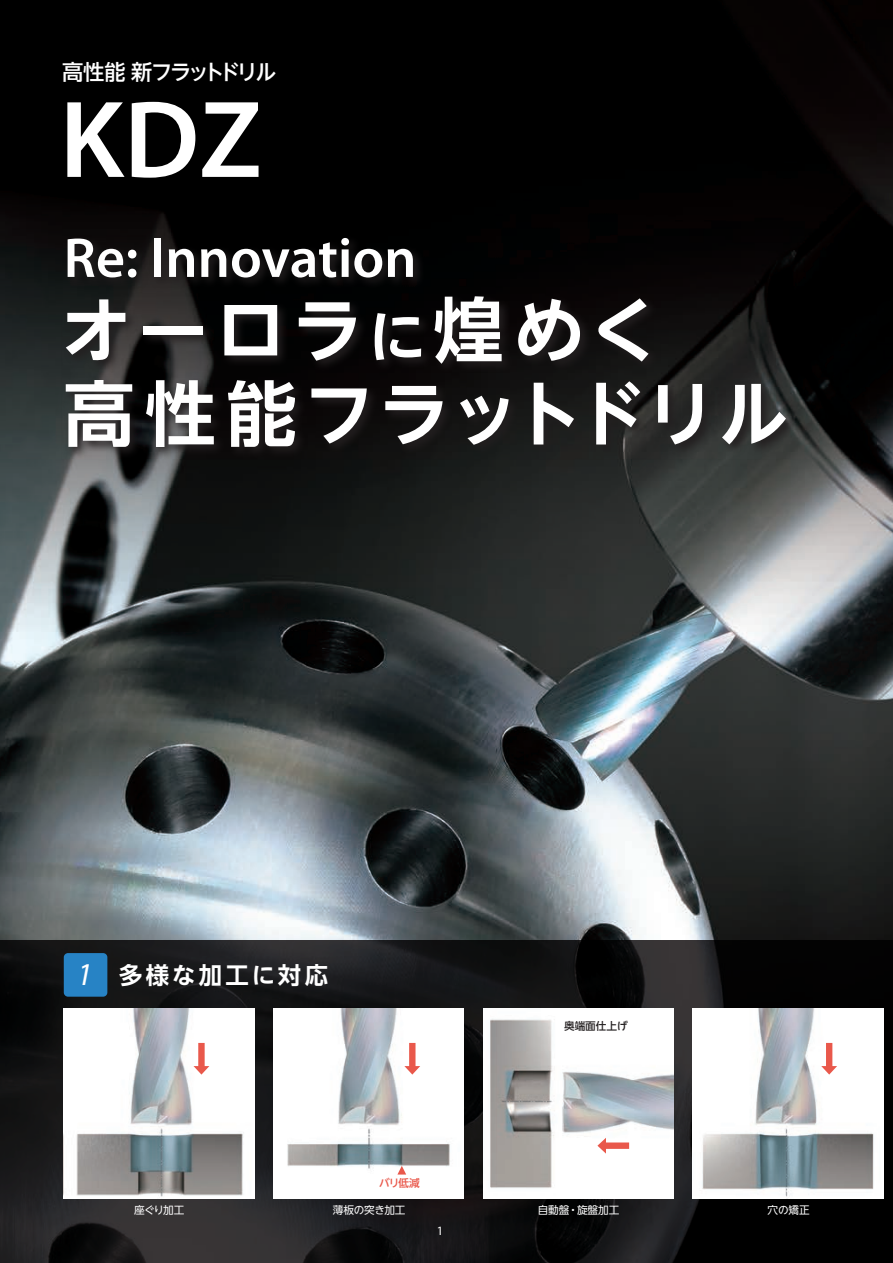
<style>
.page{position:relative;width:893px;height:1263px;background:#fff}
.page>*{position:absolute;margin:0;border:0;box-sizing:border-box;transform-origin:0 0}
.t1{font:600 110.55px "Myriad Pro";color:#fff}
.t2{font:700 70.8px/83.6px "UD Shin Go NT Pro De";letter-spacing:.07em;color:#fff}
.t3{font:600 56.55px "Myriad Pro";color:#fff}
.t4{font:700 23.4px "UD Shin Go NT Pro De";letter-spacing:.125em;color:#fff}
.t5{font:500 21.3px "UD Shin Go NT Pro";letter-spacing:-.1em;color:#fff}
.t6{font:12.75px "Myriad Pro";color:#fff}
.t7{font:10.65px "UD Shin Go NT Pro";letter-spacing:-.015em;color:#fff}
.t8{font:500 10.65px "UD Shin Go NT Pro";color:#231f20}
.t9{font:500 10.65px "UD Shin Go NT Pro";color:#e9584b}
.s1{font-size:57.9px}
.s2{font-family:"Myriad Pro";font-weight:400;font-style:italic;font-size:31.95px}
</style>
<div class="page">
<img style="left:0;top:0;width:893px;height:940px">
<svg style="left:0;top:940px;width:893px;height:323px;background:#181819"></svg>
<img style="left:64px;top:1008px;width:190px;height:190px">
<img style="left:273px;top:1008px;width:191px;height:190px">
<img style="left:483px;top:1008px;width:190px;height:190px">
<img style="left:693px;top:1008px;width:190px;height:190px">
<div style="left:64px;top:953px;width:43px;height:44px;background:#2783c5;border-radius:4px"></div>
<svg style="left:397px;top:1166px;width:9px;height:8px"></svg>
<svg style="left:62px;top:235px;width:736px;height:225px;background:#151414"></svg>
<div style="left:198px;top:1043px;width:7px;height:25px;background:#e9584b"></div>
<svg style="left:194px;top:1066px;width:15px;height:8px"></svg>
<div style="left:409px;top:1043px;width:6px;height:25px;background:#e9584b"></div>
<svg style="left:404px;top:1066px;width:16px;height:8px"></svg>
<div style="left:826px;top:1043px;width:6px;height:25px;background:#e9584b"></div>
<svg style="left:821px;top:1066px;width:16px;height:8px"></svg>
<div style="left:604px;top:1142px;width:25px;height:7px;background:#e9584b"></div>
<svg style="left:597px;top:1138px;width:9px;height:15px"></svg>
<h3 class="t5" style="left:62px;top:55px;width:216px">高性能新フラットドリル</h3>
<h1 class="t1" style="left:60px;top:69px;width:204px">KDZ</h1>
<h3 class="t3" style="left:64px;top:222px;width:354px">Re: Innovation</h3>
<h2 class="t2" style="left:61px;top:286px;width:729px">オーロラ<span class="s1">に</span>煌めく<br>高性能フラットドリル</h2>
<h3 class="t4" style="left:77px;top:956px;width:253px"><span class="s2">1</span> 多様な加工に対応</h3>
<p class="t7" style="left:134px;top:1201px;width:52px">座ぐり加工</p>
<p class="t9" style="left:379px;top:1174px;width:42px">バリ低減</p>
<p class="t7" style="left:333px;top:1201px;width:74px">薄板の突き加工</p>
<p class="t6" style="left:437px;top:1223px;width:8px">1</p>
<p class="t8" style="left:564px;top:1017px;width:65px">奥端面仕上げ</p>
<p class="t7" style="left:538px;top:1201px;width:83px">自動盤・旋盤加工</p>
<p class="t7" style="left:768px;top:1201px;width:44px">穴の矯正</p>
</div>
